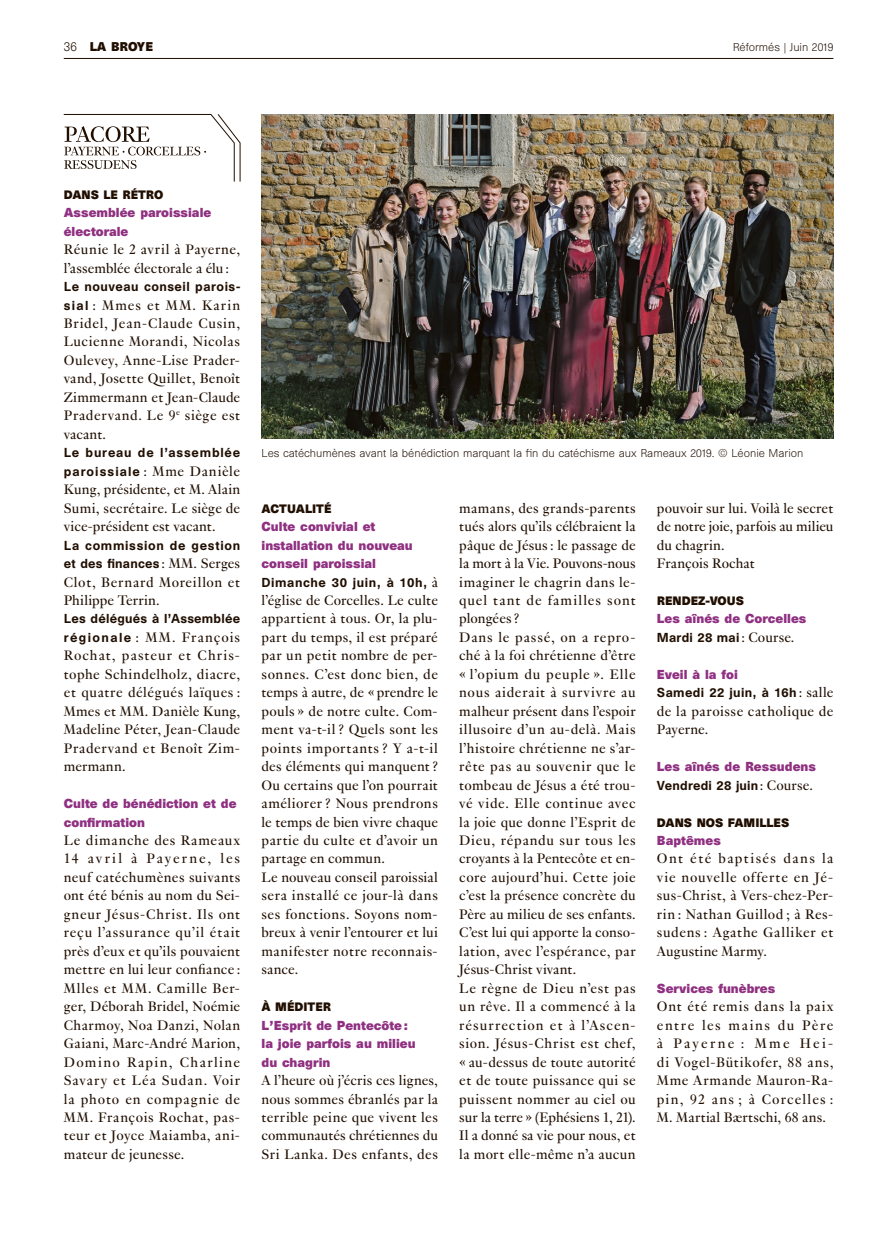
<style>
.page{position:relative;width:893px;height:1234px;background:#fff}
.page>*{position:absolute;margin:0;border:0;box-sizing:border-box;transform-origin:0 0}
.REF_Texte_indd{font:15px/18.5px "Genath";letter-spacing:.02em;color:#200e00;text-align:justify}
.REF_P2_Titre_indd{font:700 12px/18.5px "Unica SB";color:#8f3081}
.REF_Texte_indd-2{font:500 12px/18.5px "Unica SB";letter-spacing:.04em;color:#200e00}
.REF_Texte_indd-3{font:500 12px/18.5px "Unica SB";letter-spacing:.07em;color:#200e00}
.REF_Texte_indd-4{font:500 12px "Unica SB";letter-spacing:.02em;color:#200e00}
.REF_Texte_indd-5{font:500 12px "Unica SB";letter-spacing:.015em;color:#200e00}
.t1{font:700 11.7px "Unica SB";color:#200e00}
.REF_P2_Rubriques_ind{font:700 11.25px "Unica SB";color:#200e00}
.REF_legendes_copyrig{font:300 10.5px "Unica SB";color:#200e00}
.s1{font-weight:300;font-size:12px}
.s2{font-family:"Unica SB";font-weight:500;font-size:12px}
.s3{font-family:"Genath";font-weight:400;font-size:15px}
</style>
<div class="page">
<svg style="left:63px;top:114px;width:178px;height:68px"></svg>
<img style="left:261px;top:115px;width:572px;height:323px">
<hr style="left:64px;top:58px;width:769px;height:1px;background:#200e00">
<p class="t1" style="left:64px;top:39px;width:91px"><span class="s1">36</span> LA BROYE</p>
<p class="REF_legendes_copyrig" style="left:733px;top:41px;width:102px">Réformés | Juin 2019</p>
<p class="REF_P2_Rubriques_ind" style="left:64px;top:187px;width:101px">DANS LE RÉTRO</p>
<p class="REF_P2_Titre_indd" style="left:64px;top:205px;width:149px">Assemblée paroissiale électorale</p>
<p class="REF_Texte_indd" style="left:64px;top:239px;width:178px">Réunie le 2 avril à Payerne, l’assemblée électorale a élu :</p>
<p class="REF_Texte_indd-2" style="left:64px;top:278px;width:178px">Le nouveau conseil parois-</p>
<p class="REF_Texte_indd" style="left:64px;top:294px;width:178px"><span class="s2">sial</span> : Mmes et MM. Karin Bridel, Jean-Claude Cusin, Lucienne Morandi, Nicolas Oulevey, Anne-Lise Prader&shy;vand, Josette Quillet, Benoît Zimmermann et Jean-Claude Pradervand. Le 9<sup>e</sup> siège est vacant.</p>
<p class="REF_Texte_indd-3" style="left:64px;top:444px;width:178px">Le bureau de l’assemblée paroissiale <span class="s3">: Mme Danièle</span></p>
<p class="REF_Texte_indd" style="left:64px;top:479px;width:178px">Kung, présidente, et M. Alain Sumi, secrétaire. Le siège de vice-président est vacant.</p>
<p class="REF_Texte_indd-2" style="left:64px;top:536px;width:178px">La commission de gestion et des finances <span class="s3">: MM. Serges</span></p>
<p class="REF_Texte_indd" style="left:64px;top:571px;width:178px">Clot, Bernard Moreillon et<br>Philippe Terrin.</p>
<p class="REF_Texte_indd-4" style="left:64px;top:611px;width:178px">Les délégués à l’Assemblée</p>
<p class="REF_Texte_indd" style="left:64px;top:626px;width:178px"><span class="s2">régionale</span> : MM. François Rochat, pasteur et Chris&shy;tophe Schindelholz, diacre, et quatre délégués laïques :<br>Mmes et MM. Danièle Kung, Madeline Péter, Jean-Claude Pradervand et Benoît Zim&shy;mermann.</p>
<p class="REF_P2_Titre_indd" style="left:64px;top:795px;width:174px">Culte de bénédiction et de confirmation</p>
<p class="REF_Texte_indd" style="left:64px;top:829px;width:178px">Le dimanche des Rameaux 14 avril à Payerne, les neuf catéchumènes suivants ont été bénis au nom du Sei&shy;gneur Jésus-Christ. Ils ont reçu l’assurance qu’il était près d’eux et qu’ils pouvaient mettre en lui leur confiance :<br>Mlles et MM. Camille Ber&shy;ger, Déborah Bridel, Noémie Charmoy, Noa Danzi, Nolan Gaiani, Marc-André Marion, Domino Rapin, Charline Savary et Léa Sudan. Voir la photo en compagnie de MM. François Rochat, pas&shy;teur et Joyce Maiamba, ani&shy;mateur de jeunesse.</p>
<p class="REF_legendes_copyrig" style="left:261px;top:447px;width:543px">Les catéchumènes avant la bénédiction marquant la fin du catéchisme aux Rameaux 2019. © Léonie Marion</p>
<p class="REF_P2_Rubriques_ind" style="left:261px;top:501px;width:71px">ACTUALITÉ</p>
<p class="REF_P2_Titre_indd" style="left:261px;top:518px;width:115px">Culte convivial et</p>
<p class="REF_P2_Titre_indd" style="left:261px;top:537px;width:153px">installation du nouveau conseil paroissial</p>
<p class="REF_Texte_indd-2" style="left:261px;top:573px;width:178px">Dimanche 30 juin, à 10h, <span class="s3">à</span></p>
<p class="REF_Texte_indd" style="left:261px;top:589px;width:178px">l’église de Corcelles. Le culte appartient à tous. Or, la plu&shy;part du temps, il est préparé par un petit nombre de per&shy;sonnes. C’est donc bien, de temps à autre, de « prendre le pouls » de notre culte. Com&shy;ment va-t-il ? Quels sont les points importants ? Y a-t-il des éléments qui manquent ?<br>Ou certains que l’on pourrait améliorer ? Nous prendrons le temps de bien vivre chaque partie du culte et d’avoir un partage en commun.</p>
<p class="REF_Texte_indd" style="left:261px;top:866px;width:178px">Le nouveau conseil paroissial sera installé ce jour-là dans ses fonctions. Soyons nom&shy;breux à venir l’entourer et lui manifester notre reconnais&shy;sance.</p>
<p class="REF_P2_Rubriques_ind" style="left:261px;top:999px;width:71px">À MÉDITER</p>
<p class="REF_P2_Titre_indd" style="left:261px;top:1016px;width:149px">L’Esprit de Pentecôte:</p>
<p class="REF_P2_Titre_indd" style="left:261px;top:1035px;width:156px">la joie parfois au milieu</p>
<p class="REF_P2_Titre_indd" style="left:261px;top:1053px;width:70px">du chagrin</p>
<p class="REF_Texte_indd" style="left:261px;top:1069px;width:178px">A l’heure où j’écris ces lignes, nous sommes ébranlés par la terrible peine que vivent les communautés chrétiennes du Sri Lanka. Des enfants, des</p>
<p class="REF_Texte_indd" style="left:459px;top:497px;width:178px">mamans, des grands-parents tués alors qu’ils célébraient la pâque de Jésus : le passage de la mort à la Vie. Pouvons-nous imaginer le chagrin dans le&shy;quel tant de familles sont plongées ?</p>
<p class="REF_Texte_indd" style="left:459px;top:626px;width:178px">Dans le passé, on a repro&shy;ché à la foi chrétienne d’être « l’opium du peuple ». Elle nous aiderait à survivre au malheur présent dans l’espoir illusoire d’un au-delà. Mais l’histoire chrétienne ne s’ar&shy;rête pas au souvenir que le tombeau de Jésus a été trou&shy;vé vide. Elle continue avec la joie que donne l’Esprit de Dieu, répandu sur tous les croyants à la Pentecôte et en&shy;core aujourd’hui. Cette joie c’est la présence concrète du Père au milieu de ses enfants.<br>C’est lui qui apporte la conso&shy;lation, avec l’espérance, par Jésus-Christ vivant.</p>
<p class="REF_Texte_indd" style="left:459px;top:977px;width:178px">Le règne de Dieu n’est pas un rêve. Il a commencé à la résurrection et à l’Ascen&shy;sion. Jésus-Christ est chef, « au-dessus de toute autorité et de toute puissance qui se puissent nommer au ciel ou sur la terre » (Ephésiens 1, 21).<br>Il a donné sa vie pour nous, et la mort elle-même n’a aucun</p>
<p class="REF_Texte_indd" style="left:657px;top:497px;width:178px">pouvoir sur lui. Voilà le secret de notre joie, parfois au milieu du chagrin.</p>
<p class="REF_Texte_indd" style="left:657px;top:553px;width:99px">François Rochat</p>
<p class="REF_P2_Rubriques_ind" style="left:657px;top:593px;width:88px">RENDEZ-VOUS</p>
<p class="REF_P2_Titre_indd" style="left:657px;top:610px;width:151px">Les aînés de Corcelles</p>
<p class="REF_Texte_indd-4" style="left:657px;top:629px;width:139px">Mardi 28 mai <span class="s3">: Course.</span></p>
<p class="REF_P2_Titre_indd" style="left:657px;top:666px;width:82px">Eveil à la foi</p>
<p class="REF_Texte_indd-2" style="left:657px;top:684px;width:178px">Samedi 22 juin, à 16h <span class="s3">: salle</span></p>
<p class="REF_Texte_indd" style="left:657px;top:700px;width:178px">de la paroisse catholique de<br>Payerne.</p>
<p class="REF_P2_Titre_indd" style="left:657px;top:758px;width:160px">Les aînés de Ressudens</p>
<p class="REF_Texte_indd-5" style="left:657px;top:777px;width:157px">Vendredi 28 juin<span class="s3">: Course.</span></p>
<p class="REF_P2_Rubriques_ind" style="left:657px;top:815px;width:134px">DANS NOS FAMILLES</p>
<p class="REF_P2_Titre_indd" style="left:657px;top:832px;width:65px">Baptêmes</p>
<p class="REF_Texte_indd" style="left:657px;top:848px;width:178px">Ont été baptisés dans la vie nouvelle offerte en Jé&shy;sus-Christ, à Vers-chez-Per&shy;rin : Nathan Guillod ; à Res&shy;sudens : Agathe Galliker et Augustine Marmy.</p>
<p class="REF_P2_Titre_indd" style="left:657px;top:979px;width:120px">Services funèbres</p>
<p class="REF_Texte_indd" style="left:657px;top:995px;width:178px">Ont été remis dans la paix entre les mains du Père à Payerne : Mme Hei&shy;di Vogel-Bütikofer, 88 ans, Mme Armande Mauron-Ra&shy;pin, 92 ans ; à Corcelles :<br>M. Martial Bærtschi, 68 ans.</p>
</div>
